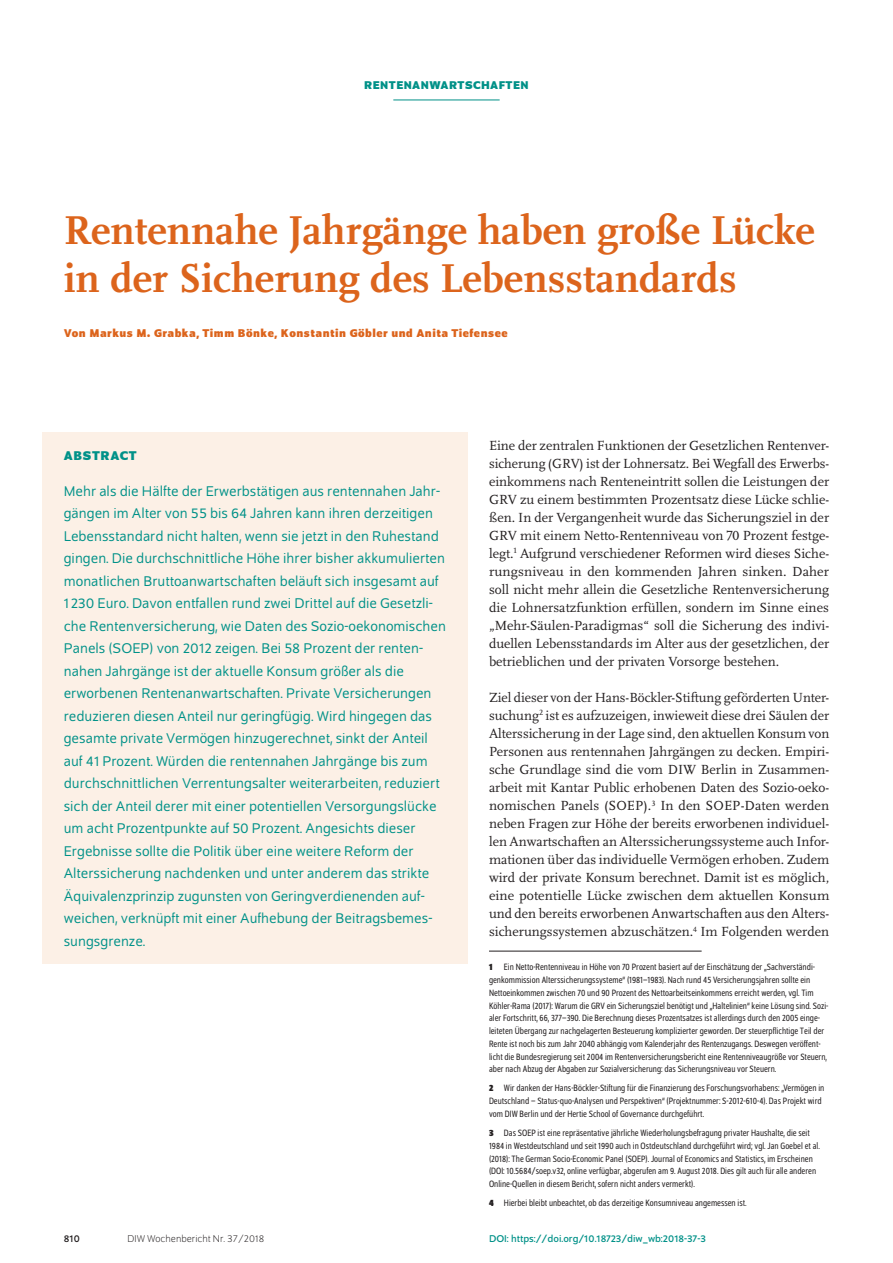
<style>
.page{position:relative;width:893px;height:1263px;background:#fff}
.page>*{position:absolute;margin:0;border:0;box-sizing:border-box;transform-origin:0 0}
.t1{font:700 42px/48px "Scala Pro";color:#dc641c}
.t2{font:15px/22.5px "Schumpeter Blond";color:#009188}
.t3{font:13.8px/18px "Scala Pro";color:#231f20;text-align:justify}
.t4{font:700 13.5px "Schumpeter";letter-spacing:.05em;color:#009188}
.t5{font:700 12px "Schumpeter";letter-spacing:.04em;color:#dc641c}
.t6{font:700 12px "Schumpeter";letter-spacing:.04em;color:#009188}
.t7{font:10.5px "Schumpeter";color:#009188}
.t8{font:300 10.5px "Schumpeter";color:#231f20}
.t9{font:10.5px "Schumpeter";color:#231f20}
.t10{font:semi-condensed 9.75px/12.8px "Schumpeter Blond";color:#231f20}
.s1{font-family:"Schumpeter";font-weight:700}
</style>
<div class="page">
<hr style="left:393px;top:100px;width:107px;height:1px;background:#009188">
<div style="left:43px;top:432px;width:425px;height:531px;background:#fcf0e6"></div>
<hr style="left:489px;top:951px;width:213px;height:1px;background:#231f20">
<p class="t6" style="left:364px;top:79px;width:166px">RENTENANWARTSCHAFTEN</p>
<h1 class="t1" style="left:64px;top:203px;width:752px">Rentennahe Jahrgänge haben große Lücke in der Sicherung des Lebensstandards</h1>
<p class="t5" style="left:64px;top:326px;width:445px">Von Markus M. Grabka, Timm Bönke, Konstantin Göbler und Anita Tiefensee</p>
<h3 class="t4" style="left:64px;top:448px;width:75px">ABSTRACT</h3>
<p class="t2" style="left:64px;top:480px;width:384px">Mehr als die Hälfte der Erwerbstätigen aus rentennahen Jahr&shy;gängen im Alter von 55 bis 64 Jahren kann ihren derzeitigen Lebensstandard nicht halten, wenn sie jetzt in den Ruhestand gingen. Die durchschnittliche Höhe ihrer bisher akkumulierten monatlichen Bruttoanwartschaften beläuft sich insgesamt auf 1 230 Euro. Davon entfallen rund zwei Drittel auf die Gesetzli&shy;che Rentenversicherung, wie Daten des Sozio-oekonomischen Panels (SOEP) von 2012 zeigen. Bei 58 Prozent der renten&shy;nahen Jahrgänge ist der aktuelle Konsum größer als die erworbenen Rentenanwartschaften. Private Versicherungen reduzieren diesen Anteil nur geringfügig. Wird hingegen das gesamte private Vermögen hinzugerechnet, sinkt der Anteil auf 41 Prozent. Würden die rentennahen Jahrgänge bis zum durchschnittlichen Verrentungsalter weiterarbeiten, reduziert sich der Anteil derer mit einer potentiellen Versorgungslücke um acht Prozentpunkte auf 50 Prozent. Angesichts dieser Ergebnisse sollte die Politik über eine weitere Reform der Alterssicherung nachdenken und unter anderem das strikte Äquivalenzprinzip zugunsten von Geringverdienenden auf&shy;weichen, verknüpft mit einer Aufhebung der Beitragsbemes&shy;sungsgrenze.</p>
<p class="t3" style="left:489px;top:436px;width:342px">Eine der zentralen Funktionen der Gesetzlichen Rentenver&shy;sicherung (GRV) ist der Lohnersatz. Bei Wegfall des Erwerbs&shy;einkommens nach Renteneintritt sollen die Leistungen der GRV zu einem bestimmten Prozentsatz diese Lücke schlie&shy;ßen. In der Vergangenheit wurde das Sicherungsziel in der GRV mit einem Netto-Rentenniveau von 70 Prozent festge&shy;legt.<sup>1</sup> Aufgrund verschiedener Reformen wird dieses Siche&shy;rungsniveau in den kommenden Jahren sinken. Daher soll nicht mehr allein die Gesetzliche Rentenversicherung die Lohnersatzfunktion erfüllen, sondern im Sinne eines „Mehr-Säulen-Paradigmas“ soll die Sicherung des indivi&shy;duellen Lebensstandards im Alter aus der gesetzlichen, der betrieblichen und der privaten Vorsorge bestehen.</p>
<p class="t3" style="left:489px;top:688px;width:342px">Ziel dieser von der Hans-Böckler-Stiftung geförderten Unter&shy;suchung<sup>2</sup> ist es aufzuzeigen, inwieweit diese drei Säulen der Alterssicherung in der Lage sind, den aktuellen Konsum von Personen aus rentennahen Jahrgängen zu decken. Empiri&shy;sche Grundlage sind die vom DIW Berlin in Zusammen&shy;arbeit mit Kantar Public erhobenen Daten des Sozio-oeko&shy;nomischen Panels (SOEP).<sup>3</sup> In den SOEP-Daten werden neben Fragen zur Höhe der bereits erworbenen individuel&shy;len Anwartschaften an Alterssicherungssysteme auch Infor&shy;mationen über das individuelle Vermögen erhoben. Zudem wird der private Konsum berechnet. Damit ist es möglich, eine potentielle Lücke zwischen dem aktuellen Konsum und den bereits erworbenen Anwartschaften aus den Alters&shy;sicherungssystemen abzuschätzen.<sup>4</sup> Im Folgenden werden</p>
<p class="t10" style="left:489px;top:961px;width:341px"><span class="s1">1</span> Ein Netto-Rentenniveau in Höhe von 70 Prozent basiert auf der Einschätzung der „Sachverständi&shy;genkommission Alterssicherungssysteme“ (1981–1983). Nach rund 45 Versicherungsjahren sollte ein Nettoeinkommen zwischen 70 und 90 Prozent des Nettoarbeitseinkommens erreicht werden, vgl. Tim Köhler-Rama (2017): Warum die GRV ein Sicherungsziel benötigt und „Haltelinien“ keine Lösung sind. Sozi&shy;aler Fortschritt, 66, 377–390. Die Berechnung dieses Prozentsatzes ist allerdings durch den 2005 einge&shy;leiteten Übergang zur nachgelagerten Besteuerung komplizierter geworden. Der steuerpflichtige Teil der Rente ist noch bis zum Jahr 2040 abhängig vom Kalenderjahr des Rentenzugangs. Deswegen veröffent&shy;licht die Bundesregierung seit 2004 im Rentenversicherungsbericht eine Rentenniveaugröße vor Steuern, aber nach Abzug der Abgaben zur Sozialversicherung: das Sicherungsniveau vor Steuern.</p>
<p class="t10" style="left:489px;top:1082px;width:337px"><span class="s1">2</span> Wir danken der Hans-Böckler-Stiftung für die Finanzierung des Forschungsvorhabens: „Vermögen in<br>Deutschland – Status-quo-Analysen und Perspektiven“ (Projektnummer: S-2012-610-4). Das Projekt wird vom DIW Berlin und der Hertie School of Governance durchgeführt.</p>
<p class="t10" style="left:489px;top:1127px;width:332px"><span class="s1">3</span> Das SOEP ist eine repräsentative jährliche Wiederholungsbefragung privater Haushalte, die seit 1984 in Westdeutschland und seit 1990 auch in Ostdeutschland durchgeführt wird; vgl. Jan Goebel et al. (2018): The German Socio-Economic Panel (SOEP). Journal of Economics and Statistics, im Erscheinen (DOI: 10.5684/soep.v32, online verfügbar, abgerufen am 9. August 2018. Dies gilt auch für alle anderen Online-Quellen in diesem Bericht, sofern nicht anders vermerkt).</p>
<p class="t10" style="left:489px;top:1197px;width:259px"><span class="s1">4</span> Hierbei bleibt unbeachtet, ob das derzeitige Konsumniveau angemessen ist.</p>
<p class="t9" style="left:64px;top:1233px;width:18px">810</p>
<p class="t8" style="left:128px;top:1234px;width:138px">DIW Wochenbericht Nr. 37/2018</p>
<p class="t7" style="left:489px;top:1233px;width:219px">DOI: https://doi.org/10.18723/diw_wb:2018-37-3</p>
</div>
